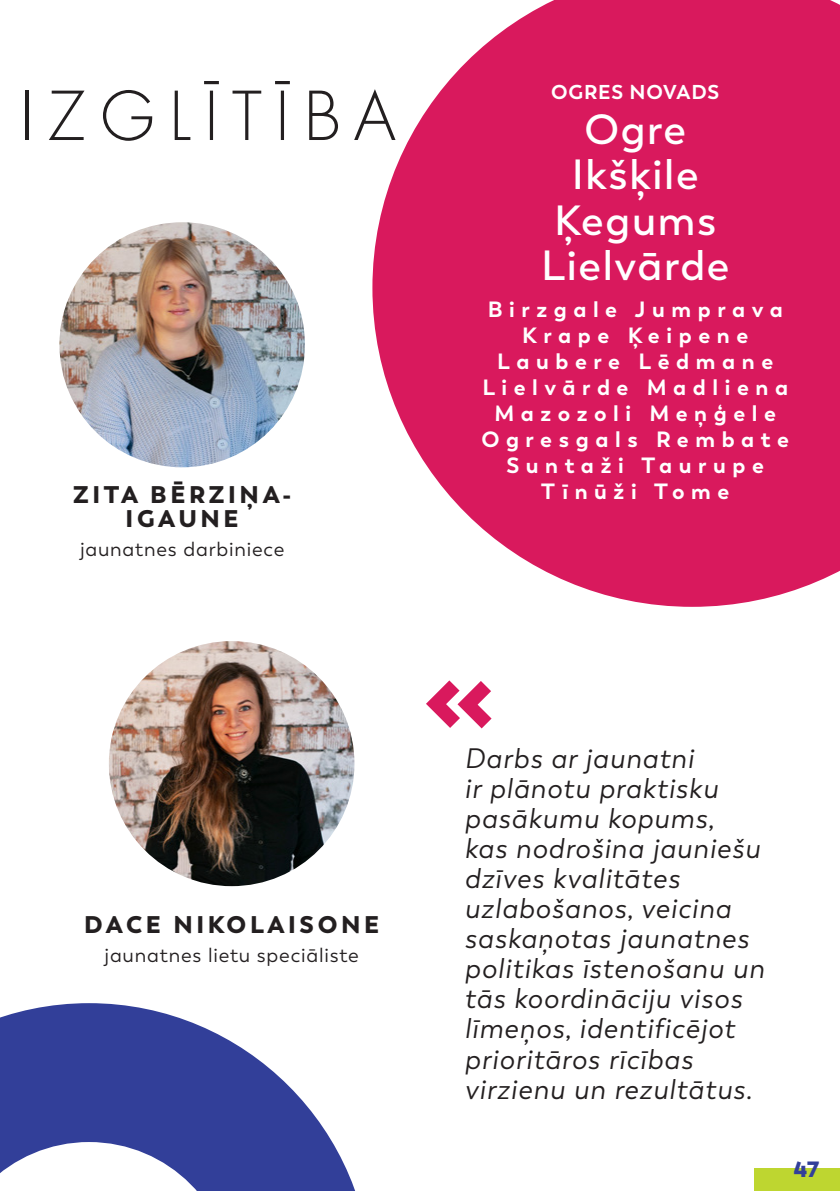
<style>
.page{position:relative;width:840px;height:1191px;background:#fff}
.page>*{position:absolute;margin:0;border:0;box-sizing:border-box;transform-origin:0 0}
.t1{font:300 74px "Futura";letter-spacing:.16em;color:#231f20}
.Programmu_apraksts{font:600 42px "Trenda";letter-spacing:.04em;color:#fff}
.Programmu_apraksts-2{font:italic 28px/30px "Trenda";letter-spacing:.04em;color:#231f20}
.Programmu_apraksts-3{font:900 24px "Trenda";letter-spacing:.15em;color:#231f20}
.Programmu_apraksts-4{font:700 22px/26px "Trenda";letter-spacing:.3em;color:#fff;text-align:center}
.t2{font:800 22px "Trenda";color:#323f99}
.Programmu_apraksts-5{font:20px "Trenda";letter-spacing:.04em;color:#231f20}
.Programmu_apraksts-6{font:700 20px "Trenda";letter-spacing:.04em;color:#fff}
</style>
<div class="page">
<svg style="left:0;top:1003px;width:355px;height:188px;fill:#323f99"></svg>
<svg style="left:372px;top:0;width:467px;height:607px;background:#de3873"></svg>
<img style="left:59px;top:222px;width:246px;height:245px;border-radius:123px">
<img style="left:109px;top:641px;width:245px;height:245px;border-radius:123px">
<svg style="left:426px;top:680px;width:65px;height:48px"></svg>
<div style="left:754px;top:1168px;width:85px;height:23px;background:#bed630"></div>
<h1 class="t1" style="left:18px;top:68px;width:379px">IZGLĪTĪBA</h1>
<p class="Programmu_apraksts-6" style="left:551px;top:79px;width:170px">OGRES NOVADS</p>
<p class="Programmu_apraksts" style="left:584px;top:104px;width:103px">Ogre</p>
<p class="Programmu_apraksts" style="left:571px;top:150px;width:128px">Ikšķile</p>
<p class="Programmu_apraksts" style="left:554px;top:195px;width:164px">Ķegums</p>
<p class="Programmu_apraksts" style="left:541px;top:240px;width:190px">Lielvārde</p>
<p class="Programmu_apraksts-4" style="left:481px;top:297px;width:309px">Birzgale Jumprava<br>Krape Ķeipene<br>Laubere Lēdmane<br>Lielvārde Madliena<br>Mazozoli Meņģele<br>Ogresgals Rembate<br>Suntaži Taurupe</p>
<p class="Programmu_apraksts-3" style="left:73px;top:478px;width:220px">ZITA BĒRZIŅA-</p>
<p class="Programmu_apraksts-4" style="left:541px;top:479px;width:190px">Tīnūži Tome</p>
<p class="Programmu_apraksts-3" style="left:126px;top:502px;width:114px">IGAUNE</p>
<p class="Programmu_apraksts-5" style="left:80px;top:537px;width:206px">jaunatnes darbiniece</p>
<p class="Programmu_apraksts-3" style="left:84px;top:908px;width:296px">DACE NIKOLAISONE</p>
<p class="Programmu_apraksts-5" style="left:104px;top:943px;width:255px">jaunatnes lietu speciāliste</p>
<p class="Programmu_apraksts-2" style="left:464px;top:744px;width:301px">Darbs ar jaunatni<br>ir plānotu praktisku pasākumu kopums,<br>kas nodrošina jauniešu dzīves kvalitātes uzlabošanos, veicina saskaņotas jaunatnes politikas īstenošanu un tās koordināciju visos līmeņos, identificējot prioritāros rīcības virzienu un rezultātus.</p>
<p class="t2" style="left:793px;top:1155px;width:27px">47</p>
</div>
